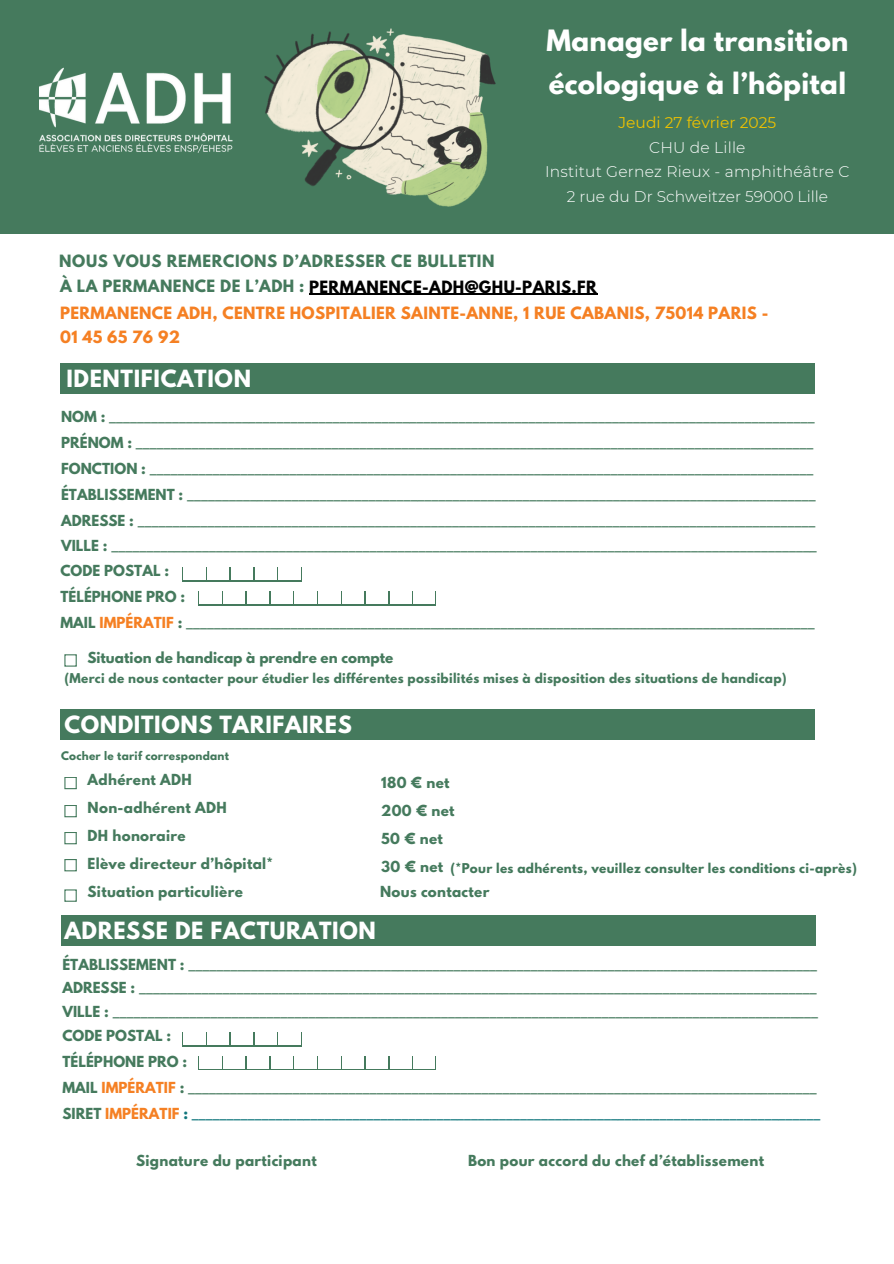
<style>
.page{position:relative;width:894px;height:1264px;background:#fff}
.page>*{position:absolute;margin:0;border:0;box-sizing:border-box;transform-origin:0 0}
.t1{font:700 26.1px/42.9px "League Spartan";letter-spacing:.015em;color:#fff}
.t2{font:700 21px "League Spartan";letter-spacing:.03em;color:#fff}
.t3{font:300 15.45px/24.8px "Montserrat";letter-spacing:.015em;color:#fff;text-align:center}
.t4{font:700 15px/24.8px "League Spartan";letter-spacing:.025em;color:#f58023}
.t5{font:700 15px "League Spartan";letter-spacing:.03em;color:#000}
.t6{font:700 15px "League Spartan";letter-spacing:.045em;color:#457a5d}
.t7{font:700 13.5px/25.8px "League Spartan";letter-spacing:.005em;color:#457a5d}
.t8{font:700 13.5px/28.2px "League Spartan";letter-spacing:.025em;color:#457a5d}
.t9{font:700 12px "League Spartan";letter-spacing:.025em;color:#457a5d}
.t10{font:700 12px "League Spartan";letter-spacing:.025em;color:#42785b}
.t11{font:700 10.5px "League Spartan";letter-spacing:.025em;color:#42785b}
.s1{font-weight:400;color:#efc200}
.s2{color:#457a5d}
.s3{color:#f58023}
.s4{color:#10767c}
</style>
<div class="page">
<svg style="left:64px;top:654px;width:13px;height:12px"></svg>
<div style="left:60px;top:363px;width:754px;height:31px;background:#457a5d"></div>
<div style="left:60px;top:709px;width:753px;height:31px;background:#457a5d"></div>
<div style="left:61px;top:914px;width:754px;height:31px;background:#457a5d"></div>
<hr style="left:183px;top:1045px;width:118px;height:1px;background:#457a5d">
<svg style="left:182px;top:1032px;width:1px;height:13px"></svg>
<svg style="left:206px;top:1032px;width:1px;height:13px"></svg>
<svg style="left:230px;top:1032px;width:1px;height:13px"></svg>
<svg style="left:254px;top:1032px;width:1px;height:13px"></svg>
<svg style="left:277px;top:1032px;width:1px;height:13px"></svg>
<svg style="left:301px;top:1032px;width:1px;height:13px"></svg>
<hr style="left:199px;top:1069px;width:118px;height:1px;background:#457a5d">
<svg style="left:198px;top:1056px;width:1px;height:13px"></svg>
<svg style="left:222px;top:1056px;width:1px;height:13px"></svg>
<svg style="left:246px;top:1056px;width:1px;height:13px"></svg>
<svg style="left:269px;top:1056px;width:1px;height:13px"></svg>
<svg style="left:293px;top:1056px;width:1px;height:13px"></svg>
<hr style="left:317px;top:1069px;width:118px;height:1px;background:#457a5d">
<svg style="left:317px;top:1056px;width:1px;height:13px"></svg>
<svg style="left:341px;top:1056px;width:1px;height:13px"></svg>
<svg style="left:365px;top:1056px;width:1px;height:13px"></svg>
<svg style="left:388px;top:1056px;width:1px;height:13px"></svg>
<svg style="left:412px;top:1056px;width:1px;height:13px"></svg>
<svg style="left:435px;top:1056px;width:1px;height:13px"></svg>
<hr style="left:183px;top:581px;width:118px;height:1px;background:#457a5d">
<svg style="left:182px;top:568px;width:1px;height:13px"></svg>
<svg style="left:206px;top:568px;width:1px;height:13px"></svg>
<svg style="left:230px;top:568px;width:1px;height:13px"></svg>
<svg style="left:254px;top:568px;width:1px;height:13px"></svg>
<svg style="left:277px;top:568px;width:1px;height:13px"></svg>
<svg style="left:301px;top:568px;width:1px;height:13px"></svg>
<hr style="left:199px;top:604px;width:118px;height:1px;background:#457a5d">
<svg style="left:198px;top:591px;width:1px;height:14px"></svg>
<svg style="left:222px;top:591px;width:1px;height:13px"></svg>
<svg style="left:246px;top:591px;width:1px;height:13px"></svg>
<svg style="left:269px;top:591px;width:1px;height:13px"></svg>
<svg style="left:293px;top:591px;width:1px;height:13px"></svg>
<hr style="left:317px;top:604px;width:118px;height:1px;background:#457a5d">
<svg style="left:317px;top:591px;width:1px;height:13px"></svg>
<svg style="left:341px;top:591px;width:1px;height:13px"></svg>
<svg style="left:365px;top:591px;width:1px;height:13px"></svg>
<svg style="left:388px;top:591px;width:1px;height:13px"></svg>
<svg style="left:412px;top:591px;width:1px;height:13px"></svg>
<svg style="left:435px;top:591px;width:1px;height:14px"></svg>
<hr style="left:309px;top:294px;width:288px;height:1px;background:#000">
<div style="left:0;top:0;width:893px;height:233px;background:#457a5d"></div>
<svg style="left:264px;top:28px;width:231px;height:178px"></svg>
<img style="left:40px;top:68px;width:192px;height:84px">
<svg style="left:64px;top:777px;width:13px;height:12px"></svg>
<svg style="left:64px;top:805px;width:13px;height:12px"></svg>
<svg style="left:64px;top:832px;width:13px;height:12px"></svg>
<svg style="left:64px;top:859px;width:13px;height:12px"></svg>
<svg style="left:64px;top:889px;width:13px;height:12px"></svg>
<h2 class="t1" style="left:546px;top:22px;width:303px">Manager la transition écologique à l’hôpital</h2>
<h5 class="t3" style="left:545px;top:110px;width:306px"><span class="s1">Jeudi 27 février 2025<br></span>CHU de Lille<br>Institut Gernez Rieux - amphithéâtre C<br>2 rue du Dr Schweitzer 59000 Lille</h5>
<p class="t6" style="left:59px;top:254px;width:437px">NOUS VOUS REMERCIONS D’ADRESSER CE BULLETIN</p>
<h6 class="t5" style="left:60px;top:279px;width:538px"><span class="s2">À LA PERMANENCE DE L’ADH :</span> PERMANENCE-ADH@GHU-PARIS.FR</h6>
<p class="t4" style="left:60px;top:302px;width:709px">PERMANENCE ADH, CENTRE HOSPITALIER SAINTE-ANNE, 1 RUE CABANIS, 75014 PARIS -<br>01 45 65 76 92</p>
<h6 class="t2" style="left:66px;top:368px;width:186px">IDENTIFICATION</h6>
<h1 class="t7" style="left:61px;top:405px;width:757px">NOM : _____________________________________________________________________________________________________ PRÉNOM : _________________________________________________________________________________________________ FONCTION : _______________________________________________________________________________________________ ÉTABLISSEMENT : __________________________________________________________________________________________ ADRESSE : _________________________________________________________________________________________________ VILLE : _____________________________________________________________________________________________________</h1>
<p class="t7" style="left:60px;top:559px;width:755px">CODE POSTAL :<br>TÉLÉPHONE PRO :<br>MAIL <span class="s3">IMPÉRATIF</span> : __________________________________________________________________________________________</p>
<h5 class="t7" style="left:87px;top:646px;width:307px">Situation de handicap à prendre en compte</h5>
<h5 class="t9" style="left:64px;top:672px;width:723px">(Merci de nous contacter pour étudier les différentes possibilités mises à disposition des situations de handicap)</h5>
<p class="t2" style="left:64px;top:714px;width:289px">CONDITIONS TARIFAIRES</p>
<h6 class="t11" style="left:61px;top:750px;width:169px">Cocher le tarif correspondant</h6>
<h3 class="t8" style="left:88px;top:766px;width:187px">Adhérent ADH<br>Non-adhérent ADH<br>DH honoraire<br>Elève directeur d’hôpital*<br>Situation particulière</h3>
<h3 class="t8" style="left:381px;top:769px;width:75px">180 € net<br>200 € net<br>50 € net<br>30 € net</h3>
<h5 class="t10" style="left:450px;top:861px;width:408px">(*Pour les adhérents, veuillez consulter les conditions ci-après)</h5>
<h3 class="t8" style="left:380px;top:879px;width:111px">Nous contacter</h3>
<h2 class="t2" style="left:64px;top:919px;width:313px">ADRESSE DE FACTURATION</h2>
<h2 class="t7" style="left:62px;top:954px;width:757px;line-height:23.7px;text-align:justify">ÉTABLISSEMENT : __________________________________________________________________________________________ ADRESSE : _________________________________________________________________________________________________ VILLE : _____________________________________________________________________________________________________</h2>
<p class="t7" style="left:62px;top:1024px;width:759px">CODE POSTAL :<br>TÉLÉPHONE PRO :<br>MAIL <span class="s3">IMPÉRATIF</span> : __________________________________________________________________________________________ SIRET <span class="s3">IMPÉRATIF</span> <span class="s4">: __________________________________________________________________________________________</span></p>
<h4 class="t8" style="left:136px;top:1148px;width:182px">Signature du participant</h4>
<h3 class="t8" style="left:468px;top:1148px;width:297px">Bon pour accord du chef d’établissement</h3>
</div>
